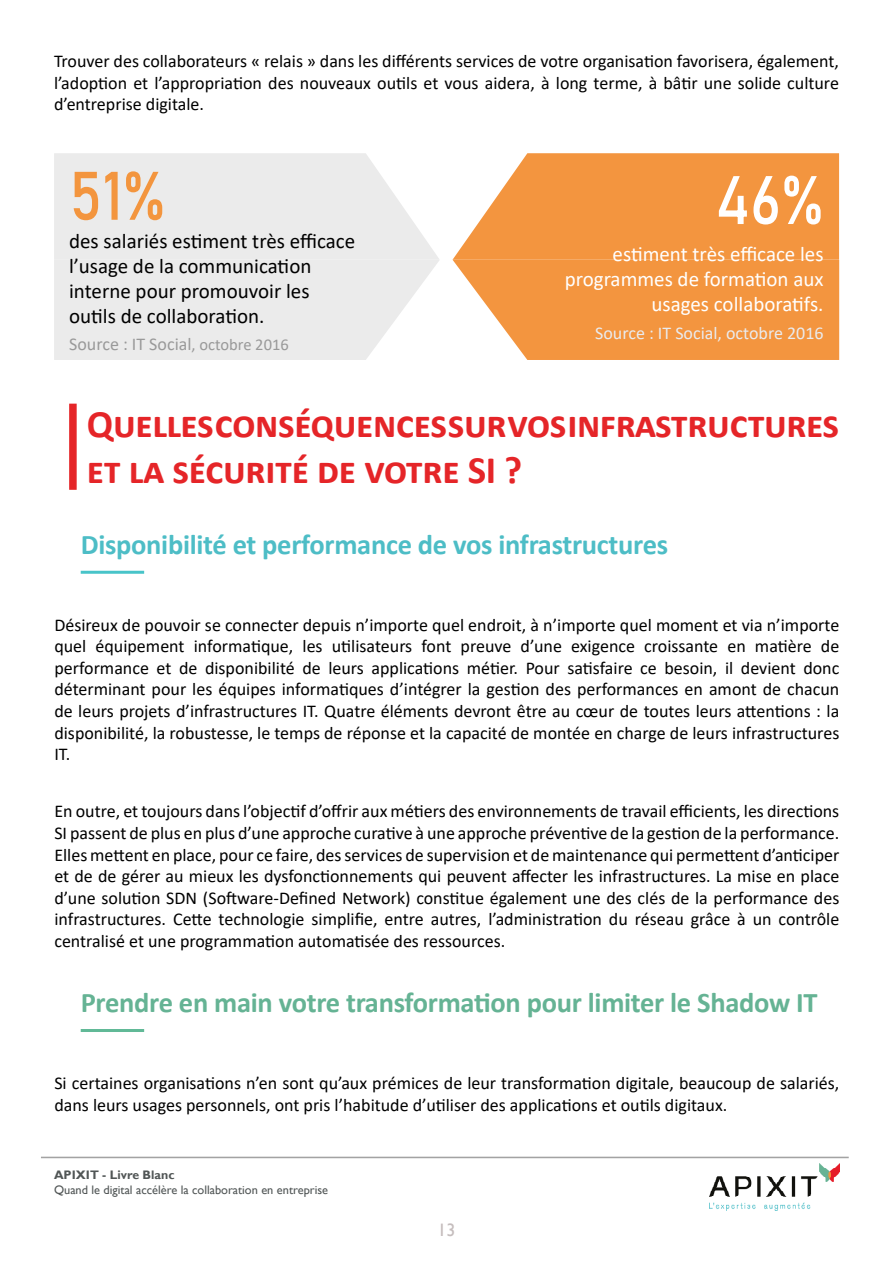
<style>
.page{position:relative;width:893px;height:1263px;background:#fff}
.page>*{position:absolute;margin:0;border:0;box-sizing:border-box;transform-origin:0 0}
.t1{font:67.5px "Bahnschrift";color:#f3953e;scale:.91 1}
.t2{font:67.5px "Bahnschrift";color:#fff;scale:.91 1}
.t3{font:700 39px/46.8px "Calibri";letter-spacing:-.01em;color:#e52528}
.t4{font:700 28.5px "Calibri";letter-spacing:-.01em;color:#65b394}
.t5{font:700 28.5px "Calibri";letter-spacing:-.01em;color:#4dbdc6}
.t6{font:21px/25.2px "Calibri";color:#000}
.t7{font:21px/25.2px "Calibri";color:#fff;text-align:right}
.t8{font:18px/21.6px "Calibri";color:#000;text-align:justify}
.t9{font:18px "Calibri";color:#999}
.t10{font:18px "Calibri";color:#eaebee}
.t11{font:18px "Gill Sans";color:#c5bdbd}
.t12{font:12.3px "Gill Sans";color:#515656}
.t13{font:700 12.3px "Gill Sans";color:#515656}
.s1{font-size:16.5px}
</style>
<div class="page">
<hr style="left:41px;top:1157px;width:808px;height:1px;background:#a3a3a3">
<img style="left:709px;top:1163px;width:130px;height:47px">
<svg style="left:453px;top:153px;width:386px;height:207px;background:#f49f51"></svg>
<svg style="left:54px;top:153px;width:385px;height:207px;background:#ececec"></svg>
<svg style="left:69px;top:404px;width:8px;height:86px"></svg>
<hr style="left:81px;top:571px;width:63px;height:3px;background:#48c4c9">
<hr style="left:81px;top:1029px;width:63px;height:3px;background:#61b997">
<p class="t8" style="left:54px;top:50px;width:786px">Trouver des collaborateurs « relais » dans les différents services de votre organisation favorisera, également, l’adoption et l’appropriation des nouveaux outils et vous aidera, à long terme, à bâtir une solide culture d’entreprise digitale.</p>
<h1 class="t1" style="left:69px;top:153px;width:107px">51%</h1>
<p class="t6" style="left:69px;top:227px;width:287px">des salariés estiment très efficace l’usage de la communication interne pour promouvoir les outils de collaboration.</p>
<p class="t9" style="left:69px;top:332px;width:221px">Source : IT Social<span class="s1">, octobre 2016</span></p>
<h1 class="t2" style="left:715px;top:158px;width:121px">46%</h1>
<p class="t7" style="left:565px;top:241px;width:260px">estiment très efficace les programmes de formation aux usages collaboratifs.</p>
<p class="t10" style="left:595px;top:321px;width:230px">Source : IT Social, octobre 2016</p>
<h2 class="t3" style="left:87px;top:400px;width:754px">Quelles conséquences sur vos infrastructures et la sécurité de votre SI ?</h2>
<h3 class="t5" style="left:81px;top:524px;width:589px">Disponibilité et performance de vos infrastructures</h3>
<p class="t8" style="left:54px;top:613px;width:786px">Désireux de pouvoir se connecter depuis n’importe quel endroit, à n’importe quel moment et via n’importe quel équipement informatique, les utilisateurs font preuve d’une exigence croissante en matière de performance et de disponibilité de leurs applications métier. Pour satisfaire ce besoin, il devient donc déterminant pour les équipes informatiques d’intégrer la gestion des performances en amont de chacun de leurs projets d’infrastructures IT. Quatre éléments devront être au cœur de toutes leurs attentions : la disponibilité, la robustesse, le temps de réponse et la capacité de montée en charge de leurs infrastructures IT.</p>
<p class="t8" style="left:54px;top:800px;width:786px">En outre, et toujours dans l’objectif d’offrir aux métiers des environnements de travail efficients, les directions SI passent de plus en plus d’une approche curative à une approche préventive de la gestion de la performance.<br>Elles mettent en place, pour ce faire, des services de supervision et de maintenance qui permettent d’anticiper et de de gérer au mieux les dysfonctionnements qui peuvent affecter les infrastructures. La mise en place d’une solution SDN (Software-Defined Network) constitue également une des clés de la performance des infrastructures. Cette technologie simplifie, entre autres, l’administration du réseau grâce à un contrôle centralisé et une programmation automatisée des ressources.</p>
<h3 class="t4" style="left:81px;top:982px;width:738px">Prendre en main votre transformation pour limiter le Shadow IT</h3>
<p class="t8" style="left:54px;top:1072px;width:786px">Si certaines organisations n’en sont qu’aux prémices de leur transformation digitale, beaucoup de salariés, dans leurs usages personnels, ont pris l’habitude d’utiliser des applications et outils digitaux.</p>
<p class="t13" style="left:54px;top:1168px;width:122px">APIXIT - Livre Blanc</p>
<p class="t12" style="left:54px;top:1183px;width:276px">Quand le digital accélère la collaboration en entreprise</p>
<p class="t11" style="left:437px;top:1219px;width:19px">13</p>
</div>
